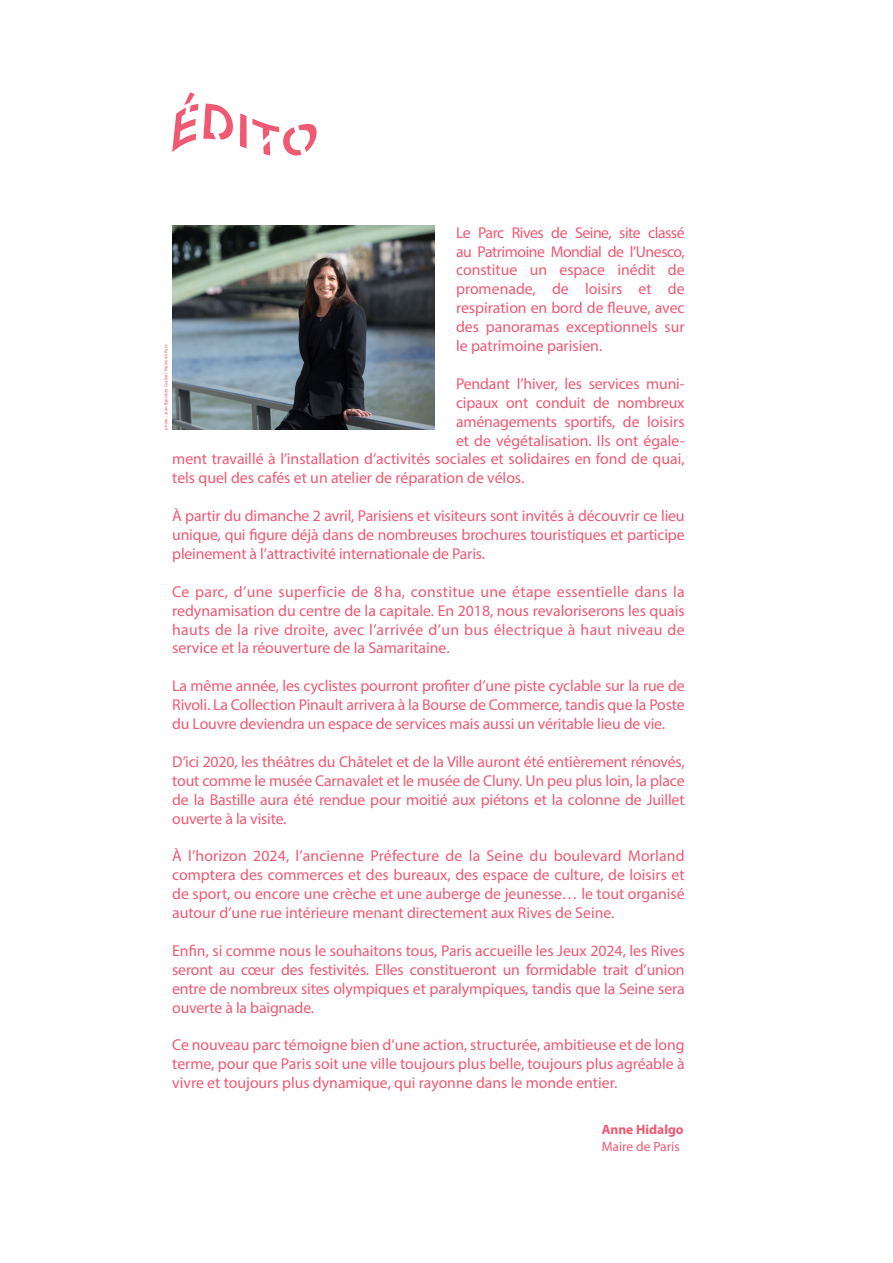
<style>
.page{position:relative;width:893px;height:1263px;background:#fff}
.page>*{position:absolute;margin:0;border:0;box-sizing:border-box;transform-origin:0 0}
.t1{font:15.75px/18.9px "Myriad Pro";letter-spacing:-.005em;color:#f05972;text-align:justify}
.t2{font:13.5px "Myriad Pro";color:#f05972}
.t3{font:700 13.5px "Myriad Pro";color:#f05972}
.t4{font:4.5px "Myriad Pro";color:#f05972}
</style>
<div class="page">
<img style="left:172px;top:226px;width:263px;height:203px">
<svg style="left:172px;top:92px;width:61px;height:60px"></svg>
<svg style="left:240px;top:113px;width:77px;height:43px"></svg>
<p class="t1" style="left:456px;top:223px;width:230px">Le Parc Rives de Seine, site classé au Patrimoine Mondial de l’Unesco, constitue un espace inédit de promenade, de loisirs et de respiration en bord de fleuve, avec des panoramas exceptionnels sur le patrimoine parisien.</p>
<p class="t1" style="left:456px;top:374px;width:230px">Pendant l’hiver, les services muni-</p>
<p class="t1" style="left:456px;top:393px;width:230px">cipaux ont conduit de nombreux</p>
<p class="t1" style="left:456px;top:412px;width:230px">aménagements sportifs, de loisirs</p>
<p class="t1" style="left:456px;top:431px;width:230px">et de végétalisation. Ils ont égale-</p>
<p class="t1" style="left:172px;top:449px;width:514px">ment travaillé à l’installation d’activités sociales et solidaires en fond de quai,</p>
<p class="t1" style="left:172px;top:468px;width:354px">tels quel des cafés et un atelier de réparation de vélos.</p>
<p class="t1" style="left:172px;top:506px;width:514px">À partir du dimanche 2 avril, Parisiens et visiteurs sont invités à découvrir ce lieu unique, qui figure déjà dans de nombreuses brochures touristiques et participe pleinement à l’attractivité internationale de Paris.</p>
<p class="t1" style="left:172px;top:582px;width:514px">Ce parc, d’une superficie de 8 ha, constitue une étape essentielle dans la redynamisation du centre de la capitale. En 2018, nous revaloriserons les quais hauts de la rive droite, avec l’arrivée d’un bus électrique à haut niveau de service et la réouverture de la Samaritaine.</p>
<p class="t1" style="left:172px;top:676px;width:514px">La même année, les cyclistes pourront profiter d’une piste cyclable sur la rue de Rivoli. La Collection Pinault arrivera à la Bourse de Commerce, tandis que la Poste du Louvre deviendra un espace de services mais aussi un véritable lieu de vie.</p>
<p class="t1" style="left:172px;top:752px;width:514px">D’ici 2020, les théâtres du Châtelet et de la Ville auront été entièrement rénovés, tout comme le musée Carnavalet et le musée de Cluny. Un peu plus loin, la place de la Bastille aura été rendue pour moitié aux piétons et la colonne de Juillet ouverte à la visite.</p>
<p class="t1" style="left:172px;top:846px;width:514px">À l’horizon 2024, l’ancienne Préfecture de la Seine du boulevard Morland comptera des commerces et des bureaux, des espace de culture, de loisirs et de sport, ou encore une crèche et une auberge de jeunesse… le tout organisé autour d’une rue intérieure menant directement aux Rives de Seine.</p>
<p class="t1" style="left:172px;top:941px;width:514px">Enfin, si comme nous le souhaitons tous, Paris accueille les Jeux 2024, les Rives seront au cœur des festivités. Elles constitueront un formidable trait d’union entre de nombreux sites olympiques et paralympiques, tandis que la Seine sera ouverte à la baignade.</p>
<p class="t1" style="left:172px;top:1035px;width:514px">Ce nouveau parc témoigne bien d’une action, structurée, ambitieuse et de long terme, pour que Paris soit une ville toujours plus belle, toujours plus agréable à vivre et toujours plus dynamique, qui rayonne dans le monde entier.</p>
<p class="t4" style="left:163px;top:429px;width:87px;rotate:-90deg">photo : Jean-Bapstiste Gurliat / Mairie de Paris</p>
<p class="t3" style="left:602px;top:1121px;width:84px">Anne Hidalgo</p>
<p class="t2" style="left:602px;top:1138px;width:80px">Maire de Paris</p>
</div>
